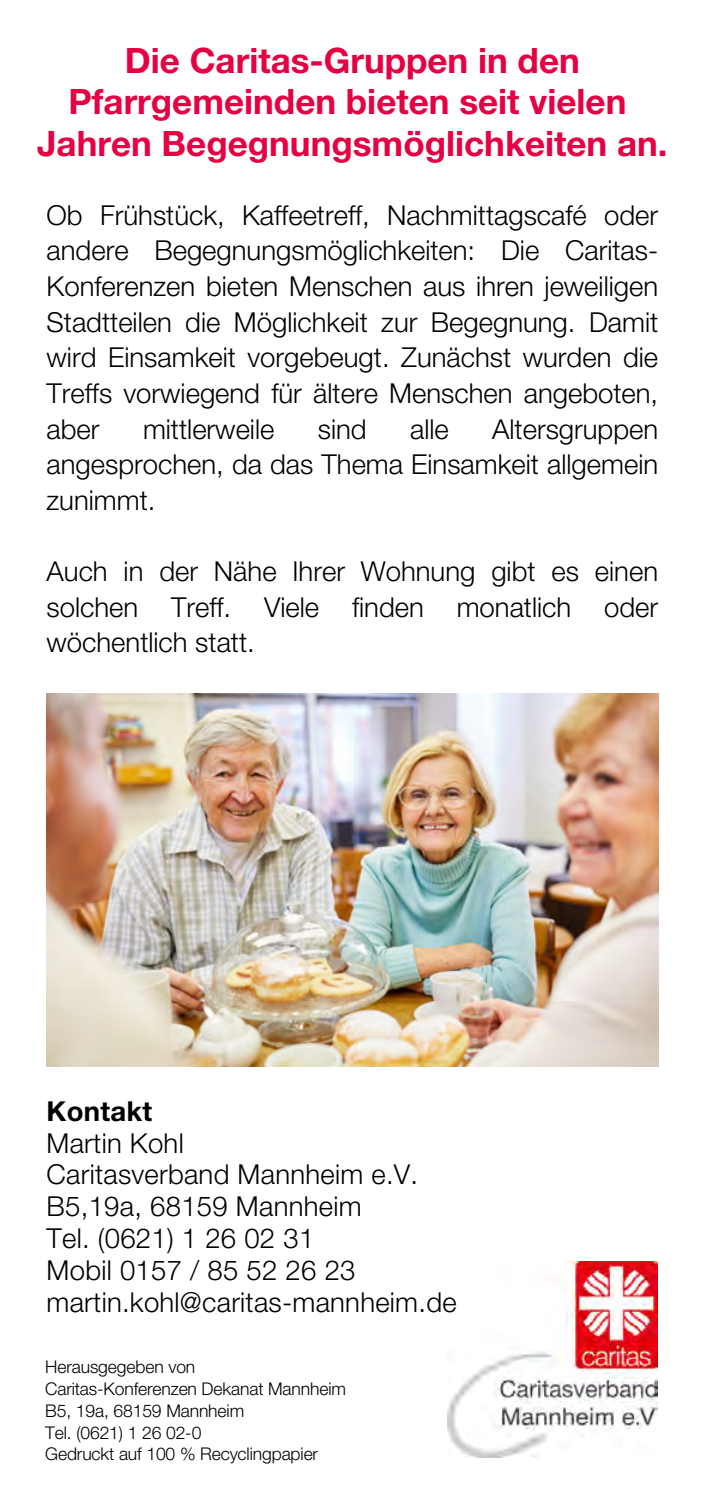
<style>
.page{position:relative;width:709px;height:1489px;background:#fff}
.page>*{position:absolute;margin:0;border:0;box-sizing:border-box;transform-origin:0 0}
.t1{font:700 35px/41.2px "Helvetica Neue LT Std";color:#e50042;text-align:center}
.t2{font:300 27.5px/35.5px "Helvetica Neue LT Std";color:#000;text-align:justify}
.t3{font:300 17.5px "Helvetica Neue LT Std";letter-spacing:-.005em;color:#000}
.s1{font-weight:700}
</style>
<div class="page">
<img style="left:47px;top:693px;width:611px;height:373px">
<img style="left:447px;top:1262px;width:210px;height:195px">
<p class="t1" style="left:37px;top:45px;width:632px">Die Caritas-Gruppen in den<br>Pfarrgemeinden bieten seit vielen<br>Jahren Begegnungsmöglichkeiten an.</p>
<p class="t2" style="left:47px;top:201px;width:613px">Ob Frühstück, Kaffeetreff, Nachmittagscafé oder andere Begegnungsmöglichkeiten: Die Caritas-Konferenzen bieten Menschen aus ihren jeweiligen Stadtteilen die Möglichkeit zur Begegnung. Damit wird Einsamkeit vorgebeugt. Zunächst wurden die Treffs vorwiegend für ältere Menschen angeboten, aber</p>
<p class="t2" style="left:47px;top:415px;width:613px;text-indent:445px">Altersgruppen angesprochen, da das Thema Einsamkeit allgemein zunimmt.</p>
<p class="t2" style="left:143px;top:415px;width:133px">mittlerweile</p>
<p class="t2" style="left:318px;top:415px;width:50px">sind</p>
<p class="t2" style="left:410px;top:415px;width:40px">alle</p>
<p class="t2" style="left:47px;top:557px;width:613px">Auch in der Nähe Ihrer Wohnung gibt es einen solchen Treff. Viele finden monatlich oder wöchentlich statt.</p>
<h2 class="t2" style="left:47px;top:1099px;width:412px;line-height:32px;text-align:left"><span class="s1">Kontakt<br></span>Martin Kohl<br>Caritasverband Mannheim e.V.<br>B5,19a, 68159 Mannheim<br>Tel. (0621) 1 26 02 31<br>Mobil 0157 / 85 52 26 23 martin.kohl@caritas-mannheim.de</h2>
<p class="t3" style="left:45px;top:1360px;width:152px">Herausgegeben von</p>
<h2 class="t3" style="left:45px;top:1382px;width:302px">Caritas-Konferenzen Dekanat Mannheim</h2>
<p class="t3" style="left:45px;top:1404px;width:200px">B5, 19a, 68159 Mannheim</p>
<p class="t3" style="left:45px;top:1426px;width:158px">Tel. (0621) 1 26 02-0</p>
<p class="t3" style="left:45px;top:1448px;width:274px">Gedruckt auf 100 % Recyclingpapier</p>
</div>
